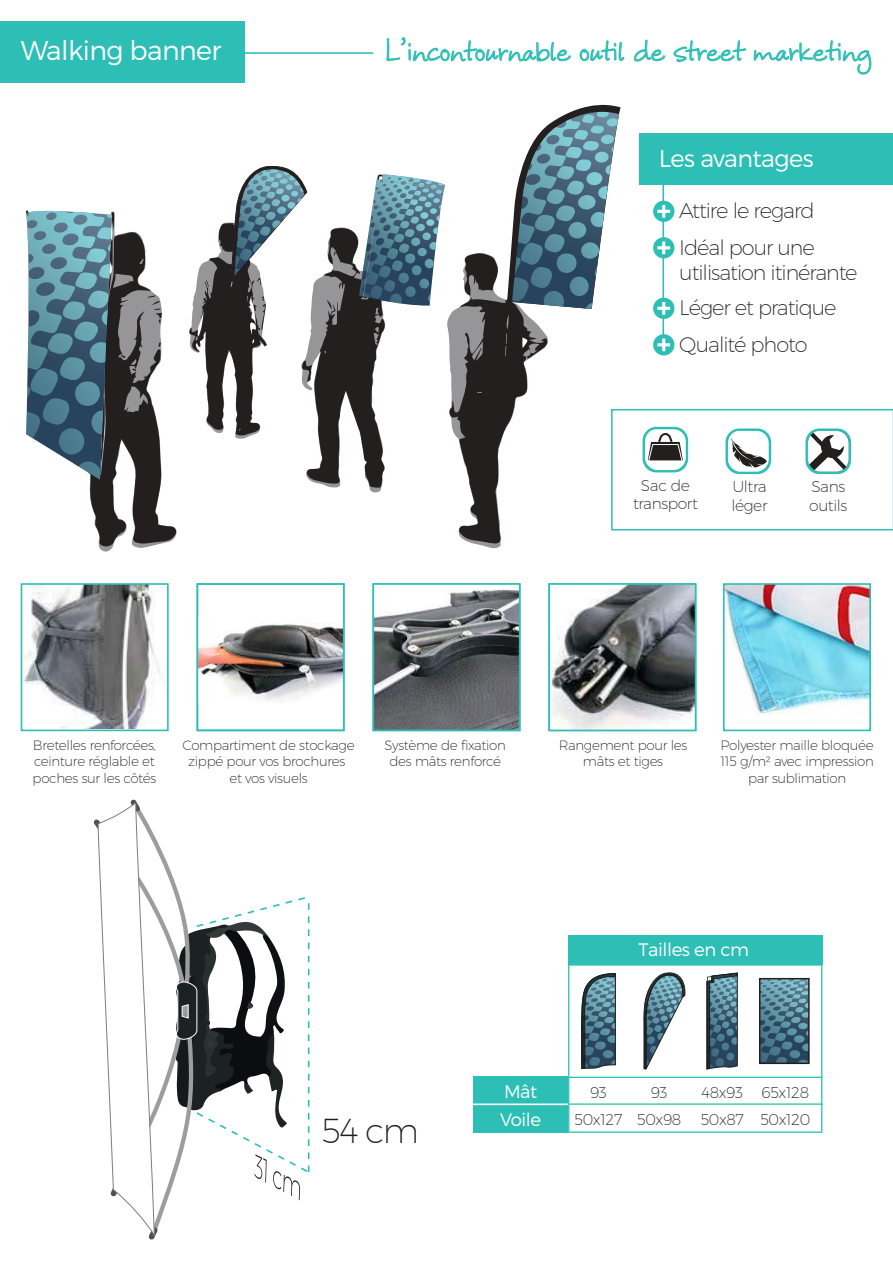
<style>
.page{position:relative;width:893px;height:1263px;background:#fff}
.page>*{position:absolute;margin:0;border:0;box-sizing:border-box;transform-origin:0 0}
.t1{font:200 34.65px "Montserrat";color:#241f1f}
.t2{font:30px "Corky";color:#2dbfb5}
.t3{font:300 27px "Montserrat";letter-spacing:-.025em;color:#fff}
.t4{font:300 24px "Montserrat";letter-spacing:-.025em;color:#fff}
.t5{font:200 21px/25.2px "Montserrat";letter-spacing:-.05em;color:#241f1f}
.t6{font:300 18.15px "Montserrat";letter-spacing:-.025em;color:#fff}
.t7{font:200 15.6px/18.8px "Montserrat";letter-spacing:-.025em;color:#241f1f}
.t8{font:200 13.5px/16.2px "Montserrat";letter-spacing:-.025em;color:#241f1f;text-align:center}
</style>
<div class="page">
<hr style="left:207px;top:52px;width:166px;height:2px;background:#2dbfb5">
<svg style="left:386px;top:37px;width:185px;height:25px"></svg>
<svg style="left:579px;top:40px;width:46px;height:22px"></svg>
<svg style="left:634px;top:39px;width:31px;height:23px"></svg>
<svg style="left:673px;top:40px;width:74px;height:22px"></svg>
<svg style="left:753px;top:40px;width:119px;height:35px"></svg>
<div style="left:0;top:21px;width:244px;height:61px;background:#2dbfb5"></div>
<svg style="left:26px;top:210px;width:151px;height:342px"></svg>
<img style="left:24px;top:586px;width:141px;height:142px">
<div style="left:21px;top:583px;width:148px;height:148px;border:2px solid #2dbfb5"></div>
<img style="left:200px;top:623px;width:142px;height:79px">
<div style="left:197px;top:583px;width:148px;height:148px;border:2px solid #2dbfb5"></div>
<img style="left:375px;top:589px;width:142px;height:139px">
<div style="left:372px;top:583px;width:148px;height:148px;border:2px solid #2dbfb5"></div>
<img style="left:551px;top:586px;width:142px;height:142px">
<div style="left:548px;top:583px;width:148px;height:148px;border:2px solid #2dbfb5"></div>
<img style="left:726px;top:586px;width:142px;height:129px">
<div style="left:723px;top:583px;width:148px;height:148px;border:2px solid #2dbfb5"></div>
<svg style="left:189px;top:104px;width:704px;height:445px"></svg>
<div style="left:568px;top:935px;width:254px;height:29px;background:#2dbfb5"></div>
<div style="left:473px;top:1076px;width:95px;height:29px;background:#2dbfb5"></div>
<div style="left:473px;top:1103px;width:95px;height:30px;background:#2dbfb5"></div>
<hr style="left:473px;top:1103px;width:95px;height:2px;background:#fff">
<svg style="left:568px;top:964px;width:254px;height:169px"></svg>
<div style="left:759px;top:978px;width:51px;height:86px;border:2px solid #241f1f"></div>
<svg style="left:93px;top:799px;width:217px;height:441px"></svg>
<h3 class="t3" style="left:21px;top:34px;width:202px">Walking banner</h3>
<h2 class="t2" style="left:386px;top:32px;width:487px">L’incontournable outil de street marketing</h2>
<h3 class="t4" style="left:659px;top:144px;width:156px">Les avantages</h3>
<h3 class="t5" style="left:679px;top:198px;width:137px">Attire le regard</h3>
<h3 class="t5" style="left:679px;top:234px;width:180px">Idéal pour une utilisation itinérante</h3>
<h3 class="t5" style="left:679px;top:295px;width:159px">Léger et pratique</h3>
<h3 class="t5" style="left:679px;top:331px;width:130px">Qualité photo</h3>
<p class="t7" style="left:633px;top:475px;width:66px;text-align:center">Sac de transport</p>
<p class="t7" style="left:809px;top:477px;width:40px">Sans outils</p>
<p class="t7" style="left:731px;top:477px;width:38px">Ultra léger</p>
<p class="t8" style="left:33px;top:737px;width:125px;text-align:justify">Bretelles renforcées, ceinture réglable et poches sur les côtés</p>
<p class="t8" style="left:183px;top:737px;width:174px">Compartiment de stockage zippé pour vos brochures et vos visuels</p>
<p class="t8" style="left:385px;top:737px;width:123px">Système de fixation des mâts renforcé</p>
<p class="t8" style="left:559px;top:737px;width:130px">Rangement pour les mâts et tiges</p>
<p class="t8" style="left:720px;top:737px;width:155px">Polyester maille bloquée<br>115 g/m² avec impression par sublimation</p>
<h1 class="t1" style="left:322px;top:1109px;width:99px">54 cm</h1>
<h3 class="t6" style="left:638px;top:938px;width:112px">Tailles en cm</h3>
<h3 class="t6" style="left:504px;top:1080px;width:35px">Mât</h3>
<p class="t7" style="left:590px;top:1082px;width:18px">93</p>
<p class="t7" style="left:651px;top:1082px;width:18px">93</p>
<p class="t7" style="left:701px;top:1082px;width:109px">48x93 65x128</p>
<h3 class="t6" style="left:500px;top:1108px;width:43px">Voile</h3>
<p class="t7" style="left:575px;top:1109px;width:108px">50x127 50x98</p>
<p class="t7" style="left:701px;top:1109px;width:111px">50x87 50x120</p>
</div>
